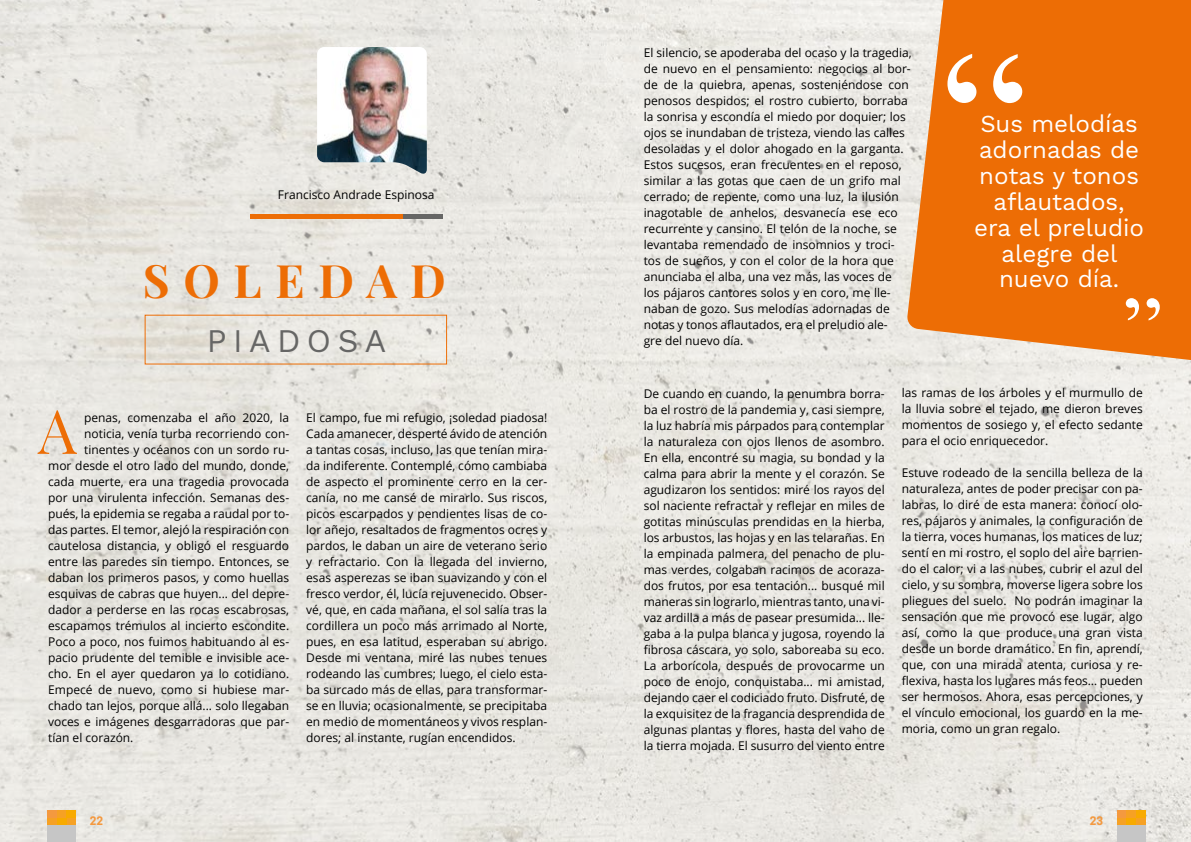
<style>
.page{position:relative;width:1191px;height:842px;background:#fff}
.page>*{position:absolute;margin:0;border:0;box-sizing:border-box;transform-origin:0 0}
.t1{font:61.2px "Playfair Display";color:#ed6d05}
.t2{font:700 46px "Playfair Display";letter-spacing:.295em;color:#ed6d05}
.t3{font:32.4px "Work Sans";letter-spacing:.2em;color:#666665}
.t4{font:24px/25.9px "Work Sans";color:#fff;text-align:center}
.t5{font:12px/16px "Open Sans";color:#000;text-align:justify}
.t6{font:700 11px "Cooper Hewitt";color:#f4993f}
</style>
<div class="page">
<img style="left:0;top:0;width:1191px;height:842px">
<svg style="left:906px;top:0;width:285px;height:381px;background:#ec8129"></svg>
<img style="left:317px;top:47px;width:110px;height:128px">
<div style="left:250px;top:214px;width:153px;height:5px;background:#ed6d05"></div>
<div style="left:403px;top:214px;width:40px;height:5px;background:#666665"></div>
<svg style="left:947px;top:54px;width:75px;height:49px"></svg>
<svg style="left:1125px;top:298px;width:34px;height:22px"></svg>
<div style="left:48px;top:810px;width:28px;height:8px;background:#f4993f"></div>
<div style="left:48px;top:818px;width:28px;height:8px;background:#f6a124"></div>
<div style="left:57px;top:810px;width:9px;height:8px;background:#f6a124"></div>
<div style="left:66px;top:810px;width:10px;height:8px;background:#f8aa00"></div>
<div style="left:57px;top:818px;width:9px;height:8px;background:#f8aa00"></div>
<div style="left:48px;top:825px;width:28px;height:17px;background:#c6c6c6"></div>
<div style="left:1117px;top:810px;width:28px;height:8px;background:#f4993f"></div>
<div style="left:1117px;top:818px;width:28px;height:8px;background:#f6a124"></div>
<div style="left:1126px;top:810px;width:10px;height:8px;background:#f6a124"></div>
<div style="left:1136px;top:810px;width:9px;height:8px;background:#f8aa00"></div>
<div style="left:1126px;top:818px;width:10px;height:8px;background:#f8aa00"></div>
<div style="left:1117px;top:825px;width:28px;height:17px;background:#c6c6c6"></div>
<p class="t5" style="left:278px;top:187px;width:158px">Francisco Andrade Espinosa</p>
<h2 class="t2" style="left:143px;top:252px;width:304px">SOLEDAD</h2>
<h3 class="t3" style="left:207px;top:322px;width:181px">PIADOSA</h3>
<h1 class="t1" style="left:38px;top:393px;width:40px">A</h1>
<p class="t5" style="left:84px;top:409px;width:206px">penas, comenzaba el año 2020, la</p>
<p class="t5" style="left:84px;top:425px;width:206px">noticia, venía turba recorriendo con-</p>
<p class="t5" style="left:84px;top:441px;width:206px">tinentes y océanos con un sordo ru-</p>
<p class="t5" style="left:48px;top:457px;width:242px">mor desde el otro lado del mundo, donde,</p>
<p class="t5" style="left:48px;top:473px;width:242px">cada muerte, era una tragedia provocada</p>
<p class="t5" style="left:48px;top:489px;width:242px">por una virulenta infección. Semanas des-</p>
<p class="t5" style="left:48px;top:505px;width:242px">pués, la epidemia se regaba a raudal por to-</p>
<p class="t5" style="left:48px;top:521px;width:242px">das partes. El temor, alejó la respiración con</p>
<p class="t5" style="left:48px;top:537px;width:242px">cautelosa distancia, y obligó el resguardo</p>
<p class="t5" style="left:48px;top:553px;width:242px">entre las paredes sin tiempo. Entonces, se</p>
<p class="t5" style="left:48px;top:569px;width:242px">daban los primeros pasos, y como huellas</p>
<p class="t5" style="left:48px;top:585px;width:242px">esquivas de cabras que huyen... del depre-</p>
<p class="t5" style="left:48px;top:601px;width:242px">dador a perderse en las rocas escabrosas,</p>
<p class="t5" style="left:48px;top:617px;width:242px">escapamos trémulos al incierto escondite.</p>
<p class="t5" style="left:48px;top:633px;width:242px">Poco a poco, nos fuimos habituando al es-</p>
<p class="t5" style="left:48px;top:649px;width:242px">pacio prudente del temible e invisible ace-</p>
<p class="t5" style="left:48px;top:665px;width:242px">cho. En el ayer quedaron ya lo cotidiano.</p>
<p class="t5" style="left:48px;top:681px;width:242px">Empecé de nuevo, como si hubiese mar-</p>
<p class="t5" style="left:48px;top:697px;width:242px">chado tan lejos, porque allá... solo llegaban</p>
<p class="t5" style="left:48px;top:713px;width:242px">voces e imágenes desgarradoras que par-</p>
<p class="t5" style="left:48px;top:729px;width:87px">tían el corazón.</p>
<p class="t5" style="left:306px;top:409px;width:242px">El campo, fue mi refugio, ¡soledad piadosa!<br>Cada amanecer, desperté ávido de atención a tantas cosas, incluso, las que tenían mira&shy;da indiferente. Contemplé, cómo cambiaba de aspecto el prominente cerro en la cer&shy;canía, no me cansé de mirarlo. Sus riscos, picos escarpados y pendientes lisas de co&shy;lor añejo, resaltados de fragmentos ocres y pardos, le daban un aire de veterano serio y refractario. Con la llegada del invierno, esas asperezas se iban suavizando y con el fresco verdor, él, lucía rejuvenecido. Obser&shy;vé, que, en cada mañana, el sol salía tras la cordillera un poco más arrimado al Norte, pues, en esa latitud, esperaban su abrigo.<br>Desde mi ventana, miré las nubes tenues rodeando las cumbres; luego, el cielo esta&shy;ba surcado más de ellas, para transformar&shy;se en lluvia; ocasionalmente, se precipitaba en medio de momentáneos y vivos resplan&shy;dores; al instante, rugían encendidos.</p>
<p class="t5" style="left:643px;top:45px;width:269px;text-align:left">El silencio, se apoderaba del ocaso y la tragedia, de nuevo en el pensamiento: negocios al bor&shy;de de la quiebra, apenas, sosteniéndose con penosos despidos; el rostro cubierto, borraba la sonrisa y escondía el miedo por doquier; los ojos se inundaban de tristeza, viendo las calles desoladas y el dolor ahogado en la garganta.<br>Estos sucesos, eran frecuentes en el reposo, similar a las gotas que caen de un grifo mal cerrado; de repente, como una luz, la ilusión inagotable de anhelos, desvanecía ese eco recurrente y cansino. El telón de la noche, se levantaba remendado de insomnios y troci&shy;tos de sueños, y con el color de la hora que anunciaba el alba, una vez más, las voces de<br>los pájaros cantores solos y en coro, me lle&shy;naban de gozo. Sus melodías adornadas de notas y tonos aflautados, era el preludio ale-<br>gre del nuevo día.</p>
<h3 class="t4" style="left:974px;top:112px;width:172px">Sus melodías adornadas de notas y tonos aflautados, era el preludio alegre del nuevo día.</h3>
<p class="t5" style="left:643px;top:385px;width:242px">De cuando en cuando, la penumbra borra&shy;ba el rostro de la pandemia y, casi siempre, la luz habría mis párpados para contemplar la naturaleza con ojos llenos de asombro.<br>En ella, encontré su magia, su bondad y la calma para abrir la mente y el corazón. Se agudizaron los sentidos: miré los rayos del sol naciente refractar y reflejar en miles de gotitas minúsculas prendidas en la hierba, los arbustos, las hojas y en las telarañas. En la empinada palmera, del penacho de plu&shy;mas verdes, colgaban racimos de acoraza&shy;dos frutos, por esa tentación... busqué mil maneras sin lograrlo, mientras tanto, una vi&shy;vaz ardilla a más de pasear presumida... lle&shy;gaba a la pulpa blanca y jugosa, royendo la fibrosa cáscara, yo solo, saboreaba su eco.<br>La arborícola, después de provocarme un poco de enojo, conquistaba... mi amistad, dejando caer el codiciado fruto. Disfruté, de la exquisitez de la fragancia desprendida de algunas plantas y flores, hasta del vaho de la tierra mojada. El susurro del viento entre</p>
<p class="t5" style="left:901px;top:385px;width:242px">las ramas de los árboles y el murmullo de la lluvia sobre el tejado, me dieron breves momentos de sosiego y, el efecto sedante para el ocio enriquecedor.</p>
<p class="t5" style="left:901px;top:465px;width:242px">Estuve rodeado de la sencilla belleza de la naturaleza, antes de poder precisar con pa&shy;labras, lo diré de esta manera: conocí olo&shy;res, pájaros y animales, la configuración de la tierra, voces humanas, los matices de luz; sentí en mi rostro, el soplo del aire barrien&shy;do el calor; vi a las nubes, cubrir el azul del cielo, y su sombra, moverse ligera sobre los pliegues del suelo. No podrán imaginar la sensación que me provocó ese lugar, algo así, como la que produce una gran vista desde un borde dramático. En fin, aprendí, que, con una mirada atenta, curiosa y re&shy;flexiva, hasta los lugares más feos… pueden ser hermosos. Ahora, esas percepciones, y el vínculo emocional, los guardo en la me&shy;moria, como un gran regalo.</p>
<p class="t6" style="left:90px;top:815px;width:15px">22</p>
<p class="t6" style="left:1089px;top:815px;width:15px">23</p>
</div>
